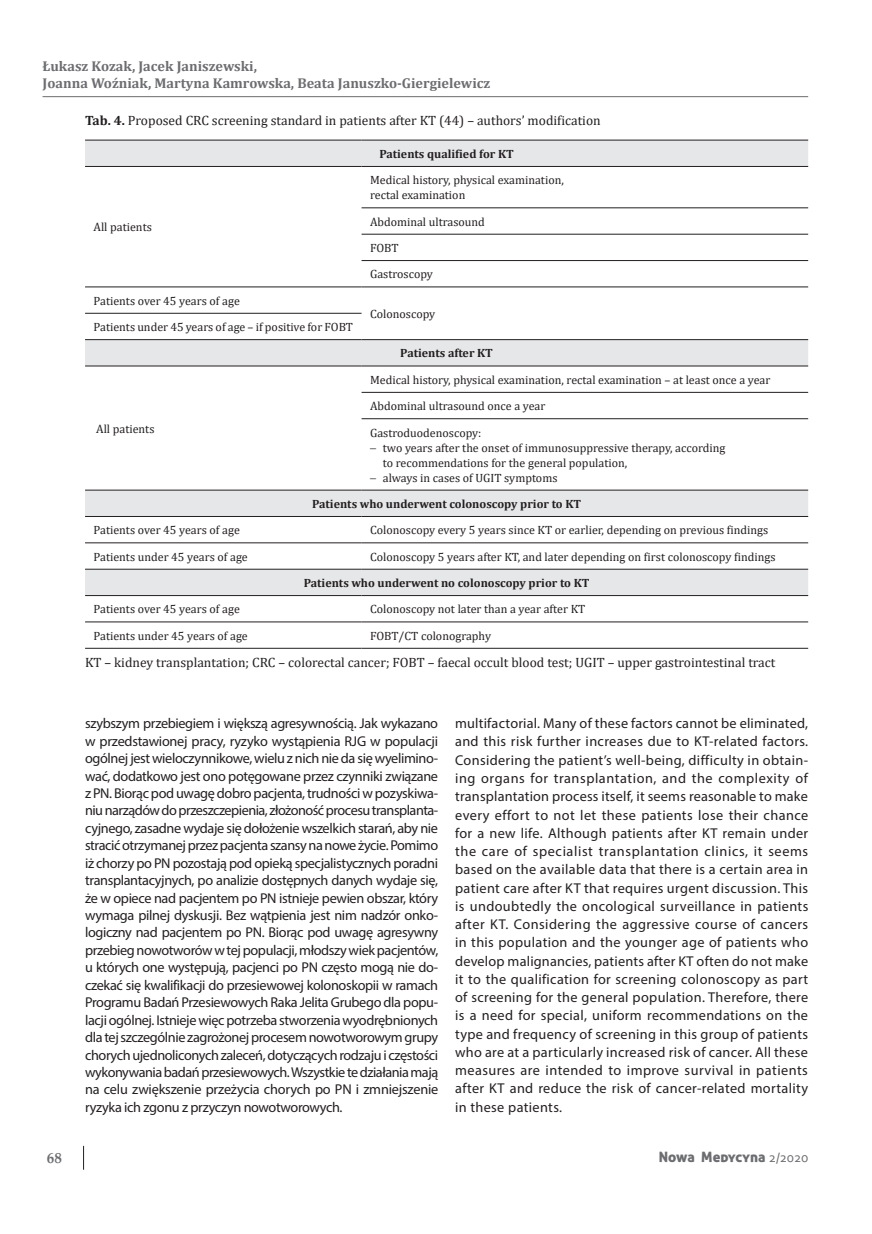
<style>
.page{position:relative;width:872px;height:1234px;background:#fff}
.page>*{position:absolute;margin:0;border:0;box-sizing:border-box;transform-origin:0 0}
.t1{font:700 15px "Palatino Linotype";color:#6c6d70}
.t2{font:14.25px/17.4px "Myriad Pro";letter-spacing:.005em;color:#231f20;text-align:justify}
.t3{font:700 14.25px/17.1px "Cambria";color:#6c6d70}
.t4{font:14.25px "Aller Display";letter-spacing:-.005em;color:#6c6d70}
.t5{font:13.5px "Cambria";color:#231f20}
.t6{font:12px/26.4px "Cambria";color:#231f20}
.t7{font:700 12px/26.4px "Cambria";color:#231f20}
.s1{font-weight:700}
.s2{font-family:"Szwajcar EE"}
.s3{font-family:"Szwajcar EE";font-weight:400}
.s4{font-weight:400}
.s5{font-family:"Corbel"}
</style>
<div class="page">
<hr style="left:43px;top:96px;width:765px;height:1px;background:#6c6d70">
<svg style="left:83px;top:1145px;width:1px;height:24px"></svg>
<svg style="left:85px;top:141px;width:723px;height:454px"></svg>
<hr style="left:85px;top:140px;width:276px;height:1px;background:#231f20">
<hr style="left:361px;top:140px;width:447px;height:1px;background:#231f20">
<hr style="left:85px;top:166px;width:276px;height:1px;background:#231f20">
<hr style="left:361px;top:166px;width:447px;height:1px;background:#231f20">
<hr style="left:361px;top:207px;width:447px;height:1px;background:#231f20">
<hr style="left:361px;top:234px;width:447px;height:1px;background:#231f20">
<hr style="left:361px;top:260px;width:447px;height:1px;background:#231f20">
<hr style="left:85px;top:286px;width:276px;height:1px;background:#231f20">
<hr style="left:361px;top:286px;width:447px;height:1px;background:#231f20">
<hr style="left:85px;top:313px;width:276px;height:1px;background:#231f20">
<hr style="left:85px;top:339px;width:276px;height:1px;background:#231f20">
<hr style="left:361px;top:339px;width:447px;height:1px;background:#231f20">
<hr style="left:85px;top:365px;width:276px;height:1px;background:#231f20">
<hr style="left:361px;top:365px;width:447px;height:1px;background:#231f20">
<hr style="left:361px;top:392px;width:447px;height:1px;background:#231f20">
<hr style="left:361px;top:418px;width:447px;height:1px;background:#231f20">
<hr style="left:85px;top:490px;width:276px;height:1px;background:#231f20">
<hr style="left:361px;top:490px;width:447px;height:1px;background:#231f20">
<hr style="left:85px;top:516px;width:276px;height:1px;background:#231f20">
<hr style="left:361px;top:516px;width:447px;height:1px;background:#231f20">
<hr style="left:85px;top:542px;width:276px;height:1px;background:#231f20">
<hr style="left:361px;top:542px;width:447px;height:1px;background:#231f20">
<hr style="left:85px;top:569px;width:276px;height:1px;background:#231f20">
<hr style="left:361px;top:569px;width:447px;height:1px;background:#231f20">
<hr style="left:85px;top:595px;width:276px;height:1px;background:#231f20">
<hr style="left:361px;top:595px;width:447px;height:1px;background:#231f20">
<hr style="left:85px;top:621px;width:276px;height:1px;background:#231f20">
<hr style="left:361px;top:621px;width:447px;height:1px;background:#231f20">
<hr style="left:85px;top:648px;width:276px;height:1px;background:#231f20">
<hr style="left:361px;top:648px;width:447px;height:1px;background:#231f20">
<p class="t3" style="left:43px;top:57px;width:449px">Łukasz Kozak, Jacek Janiszewski,<br>Joanna Woźniak, Martyna Kamrowska, Beata Januszko-Giergielewicz</p>
<p class="t5" style="left:85px;top:113px;width:517px"><span class="s1">Tab. 4.</span> Proposed CRC screening standard in patients after KT (44) – authors’ modification</p>
<p class="t7" style="left:379px;top:140px;width:136px">Patients qualified for KT</p>
<p class="t6" style="left:94px;top:214px;width:60px">All patients</p>
<p class="t6" style="left:94px;top:287px;width:148px">Patients over 45 years of age</p>
<p class="t6" style="left:94px;top:314px;width:261px">Patients under 45 years of age – if positive for FOBT</p>
<p class="t6" style="left:370px;top:173px;width:195px;line-height:15px">Medical history, physical examination, rectal examination</p>
<p class="t6" style="left:370px;top:208px;width:116px">Abdominal ultrasound<br>FOBT<br>Gastroscopy</p>
<p class="t6" style="left:370px;top:300px;width:67px">Colonoscopy</p>
<p class="t7" style="left:400px;top:340px;width:94px">Patients after KT</p>
<p class="t6" style="left:96px;top:415px;width:60px">All patients</p>
<p class="t6" style="left:370px;top:366px;width:402px">Medical history, physical examination, rectal examination – at least once a year<br>Abdominal ultrasound once a year<br>Gastroduodenoscopy:</p>
<p class="t6" style="left:383px;top:440px;width:344px;line-height:15px;text-indent:-13px"><span class="s2">–</span> two years after the onset of immunosuppressive therapy, according to recommendations for the general population,</p>
<p class="t7" style="left:312px;top:464px;width:271px;text-indent:58px"><span class="s3">–</span> <span class="s4">always in cases of UGIT symptoms<br></span>Patients who underwent colonoscopy prior to KT</p>
<p class="t6" style="left:94px;top:517px;width:148px">Patients over 45 years of age</p>
<p class="t6" style="left:370px;top:517px;width:400px">Colonoscopy every 5 years since KT or earlier, depending on previous findings</p>
<p class="t6" style="left:94px;top:543px;width:156px">Patients under 45 years of age</p>
<p class="t6" style="left:370px;top:543px;width:407px">Colonoscopy 5 years after KT, and later depending on first colonoscopy findings</p>
<p class="t7" style="left:304px;top:569px;width:287px">Patients who underwent no colonoscopy prior to KT</p>
<p class="t6" style="left:94px;top:596px;width:148px">Patients over 45 years of age</p>
<p class="t6" style="left:370px;top:596px;width:217px">Colonoscopy not later than a year after KT</p>
<p class="t6" style="left:94px;top:622px;width:156px">Patients under 45 years of age</p>
<p class="t6" style="left:370px;top:622px;width:122px">FOBT/CT colonography</p>
<p class="t5" style="left:85px;top:654px;width:692px">KT – kidney transplantation; CRC – colorectal cancer; FOBT – faecal occult blood test; UGIT – upper gastrointestinal tract</p>
<p class="t2" style="left:85px;top:714px;width:355px">szybszym przebiegiem i większą agresywnością. Jak wykazano w przedstawionej pracy, ryzyko wystąpienia RJG w populacji ogólnej jest wieloczynnikowe, wielu z nich nie da się wyelimino&shy;wać, dodatkowo jest ono potęgowane przez czynniki związane z PN. Biorąc pod uwagę dobro pacjenta, trudności w pozyskiwa&shy;niu narządów do przeszczepienia, złożoność procesu transplanta&shy;cyjnego, zasadne wydaje się dołożenie wszelkich starań, aby nie stracić otrzymanej przez pacjenta szansy na nowe życie. Pomimo iż chorzy po PN pozostają pod opieką specjalistycznych poradni transplantacyjnych, po analizie dostępnych danych wydaje się, że w opiece nad pacjentem po PN istnieje pewien obszar, który wymaga pilnej dyskusji. Bez wątpienia jest nim nadzór onko&shy;logiczny nad pacjentem po PN. Biorąc pod uwagę agresywny przebieg nowotworów w tej populacji, młodszy wiek pacjentów, u których one występują, pacjenci po PN często mogą nie do&shy;czekać się kwalifikacji do przesiewowej kolonoskopii w ramach Programu Badań Przesiewowych Raka Jelita Grubego dla popu&shy;lacji ogólnej. Istnieje więc potrzeba stworzenia wyodrębnionych dla tej szczególnie zagrożonej procesem nowotworowym grupy chorych ujednoliconych zaleceń, dotyczących rodzaju i częstości wykonywania badań przesiewowych. Wszystkie te działania mają na celu zwiększenie przeżycia chorych po PN i zmniejszenie ryzyka ich zgonu z przyczyn nowotworowych.</p>
<p class="t2" style="left:455px;top:714px;width:355px;line-height:18.3px">multifactorial. Many of these factors cannot be eliminated, and this risk further increases due to KT-related factors.<br>Considering the patient’s well-being, difficulty in obtain&shy;ing organs for transplantation, and the complexity of transplantation process itself, it seems reasonable to make every effort to not let these patients lose their chance for a new life. Although patients after KT remain under the care of specialist transplantation clinics, it seems based on the available data that there is a certain area in patient care after KT that requires urgent discussion. This is undoubtedly the oncological surveillance in patients after KT. Considering the aggressive course of cancers in this population and the younger age of patients who develop malignancies, patients after KT often do not make it to the qualification for screening colonoscopy as part of screening for the general population. Therefore, there is a need for special, uniform recommendations on the type and frequency of screening in this group of patients who are at a particularly increased risk of cancer. All these measures are intended to improve survival in patients after KT and reduce the risk of cancer-related mortality in these patients.</p>
<p class="t1" style="left:47px;top:1146px;width:17px">68</p>
<p class="t4" style="left:659px;top:1147px;width:151px">Nowa Medycyna <span class="s5">2/2020</span></p>
</div>
